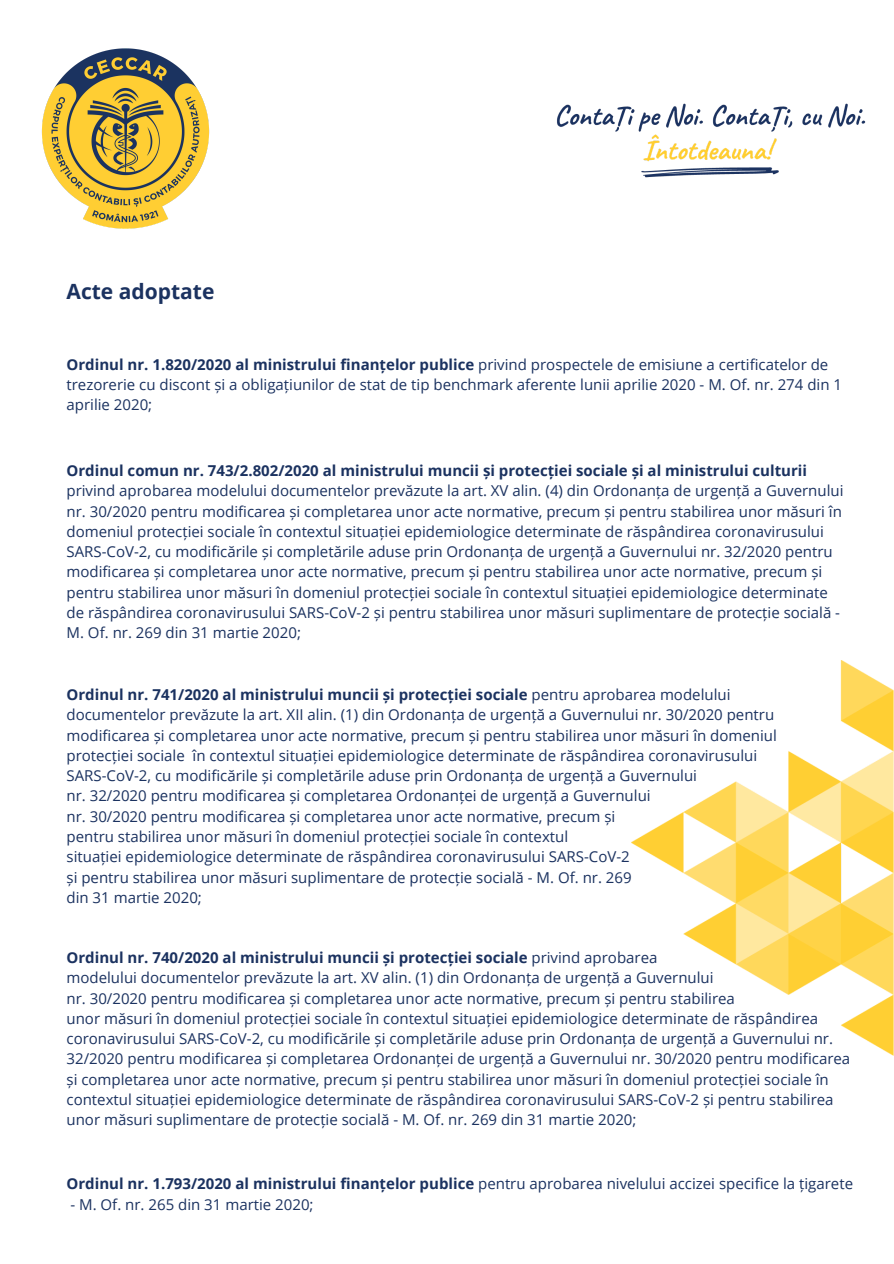
<style>
.page{position:relative;width:894px;height:1264px;background:#fff}
.page>*{position:absolute;margin:0;border:0;box-sizing:border-box;transform-origin:0 0}
.t1{font:700 21px "Open Sans";color:#1b3260}
.t2{font:15px/20.2px "Open Sans";color:#1b3260}
.t3{font:700 15px "Open Sans";color:#1b3260}
.s1{font-weight:700}
.s2{font-weight:400}
</style>
<div class="page">
<img style="left:41px;top:48px;width:168px;height:180px">
<img style="left:557px;top:103px;width:309px;height:75px">
<img style="left:631px;top:660px;width:262px;height:395px">
<h1 class="t1" style="left:66px;top:276px;width:149px">Acte adoptate</h1>
<p class="t2" style="left:66px;top:353px;width:776px"><span class="s1">Ordinul nr. 1.820/2020 al ministrului finanțelor publice</span> privind prospectele de emisiune a certificatelor de trezorerie cu discont și a obligațiunilor de stat de tip benchmark aferente lunii aprilie 2020 - M. Of. nr. 274 din 1 aprilie 2020;</p>
<p class="t3" style="left:66px;top:460px;width:742px">Ordinul comun nr. 743/2.802/2020 al ministrului muncii și protecției sociale și al ministrului culturii</p>
<p class="t2" style="left:66px;top:480px;width:778px">privind aprobarea modelului documentelor prevăzute la art. XV alin. (4) din Ordonanța de urgență a Guvernului nr. 30/2020 pentru modificarea și completarea unor acte normative, precum și pentru stabilirea unor măsuri în domeniul protecției sociale în contextul situației epidemiologice determinate de răspândirea coronavirusului SARS-CoV-2, cu modificările și completările aduse prin Ordonanța de urgență a Guvernului nr. 32/2020 pentru modificarea și completarea unor acte normative, precum și pentru stabilirea unor acte normative, precum și pentru stabilirea unor măsuri în domeniul protecției sociale în contextul situației epidemiologice determinate de răspândirea coronavirusului SARS-CoV-2 și pentru stabilirea unor măsuri suplimentare de protecție socială - M. Of. nr. 269 din 31 martie 2020;</p>
<p class="t2" style="left:66px;top:684px;width:711px"><span class="s1">Ordinul nr. 741/2020 al ministrului muncii și protecției sociale</span> pentru aprobarea modelului documentelor prevăzute la art. XII alin. (1) din Ordonanța de urgență a Guvernului nr. 30/2020 pentru modificarea și completarea unor acte normative, precum și pentru stabilirea unor măsuri în domeniul protecției sociale în contextul situației epidemiologice determinate de răspândirea coronavirusului SARS-CoV-2, cu modificările și completările aduse prin Ordonanța de urgență a Guvernului<br>nr. 32/2020 pentru modificarea și completarea Ordonanței de urgență a Guvernului<br>nr. 30/2020 pentru modificarea și completarea unor acte normative, precum și<br>pentru stabilirea unor măsuri în domeniul protecției sociale în contextul<br>situației epidemiologice determinate de răspândirea coronavirusului SARS-CoV-2<br>și pentru stabilirea unor măsuri suplimentare de protecție socială - M. Of. nr. 269<br>din 31 martie 2020;</p>
<p class="t2" style="left:66px;top:947px;width:785px"><span class="s1">Ordinul nr. 740/2020 al ministrului muncii și protecției sociale</span> privind aprobarea<br>modelului documentelor prevăzute la art. XV alin. (1) din Ordonanța de urgență a Guvernului<br>nr. 30/2020 pentru modificarea și completarea unor acte normative, precum și pentru stabilirea<br>unor măsuri în domeniul protecției sociale în contextul situației epidemiologice determinate de răspândirea coronavirusului SARS-CoV-2, cu modificările și completările aduse prin Ordonanța de urgență a Guvernului nr.<br>32/2020 pentru modificarea și completarea Ordonanței de urgență a Guvernului nr. 30/2020 pentru modificarea și completarea unor acte normative, precum și pentru stabilirea unor măsuri în domeniul protecției sociale în contextul situației epidemiologice determinate de răspândirea coronavirusului SARS-CoV-2 și pentru stabilirea unor măsuri suplimentare de protecție socială - M. Of. nr. 269 din 31 martie 2020;</p>
<p class="t3" style="left:66px;top:1173px;width:787px">Ordinul nr. 1.793/2020 al ministrului finanțelor publice <span class="s2">pentru aprobarea nivelului accizei specifice la țigarete</span></p>
<p class="t2" style="left:70px;top:1193px;width:245px">- M. Of. nr. 265 din 31 martie 2020;</p>
</div>
